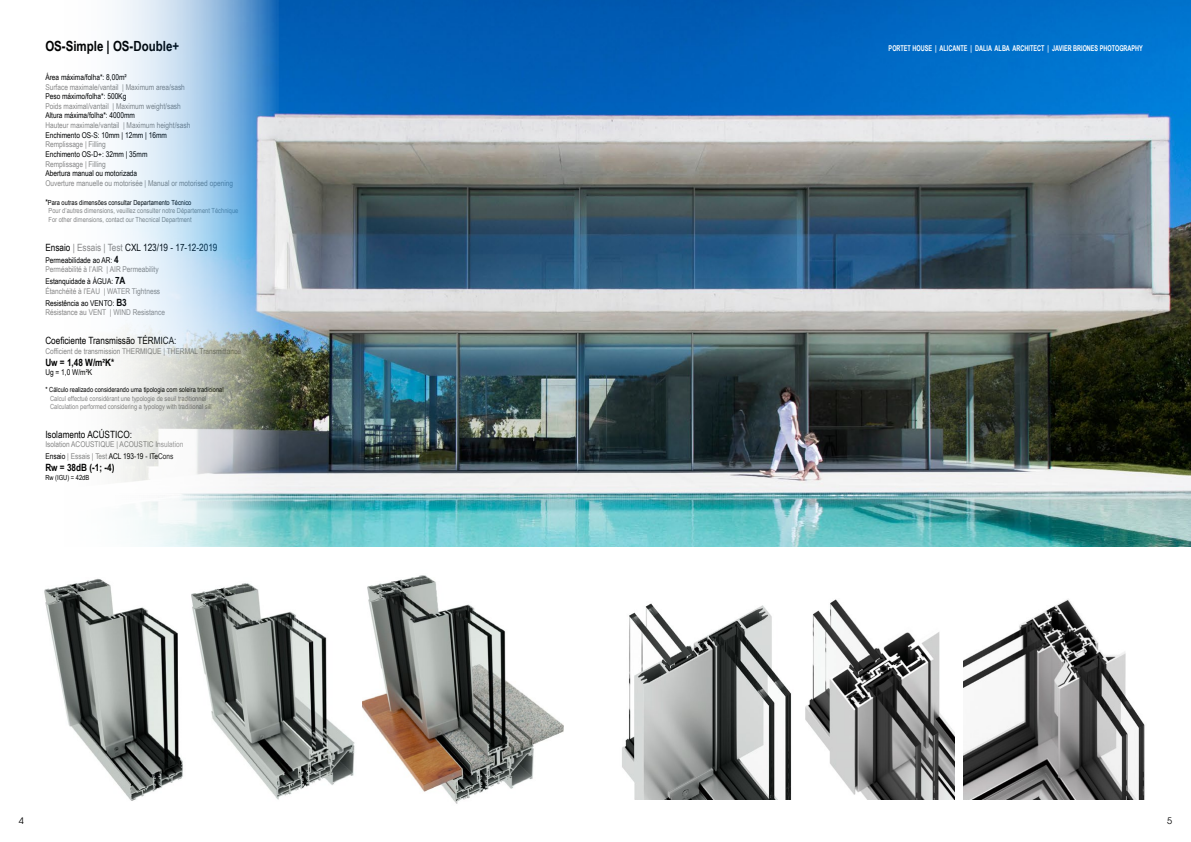
<style>
.page{position:relative;width:1191px;height:842px;background:#fff}
.page>*{position:absolute;margin:0;border:0;box-sizing:border-box;transform-origin:0 0}
.t1{font:700 14px "Arial Narrow";color:#000}
.t2{font:10px "Arial Narrow";color:#000}
.t3{font:700 10px "Arial Narrow";color:#000}
.t4{font:9px "Avant Garde";color:#000}
.t5{font:8px/9.6px "Arial Narrow";color:#878787}
.t6{font:8px "Arial Narrow";color:#000}
.t7{font:700 8px "Arial Narrow";color:#fff;scale:.84 1}
.t8{font:7px/8.4px "Arial Narrow";color:#878787}
.t9{font:7px "Arial Narrow";color:#000}
.s1{font-size:8px;color:#000}
.s2{color:#000}
.s3{color:#878787}
.s4{font-weight:700;font-size:10px;color:#000}
</style>
<div class="page">
<img style="left:279px;top:0;width:912px;height:547px">
<img style="left:622px;top:603px;width:170px;height:196px">
<img style="left:805px;top:599px;width:149px;height:200px">
<img style="left:963px;top:599px;width:182px;height:200px">
<svg style="left:117px;top:0;width:162px;height:547px"></svg>
<img style="left:44px;top:578px;width:139px;height:223px">
<img style="left:362px;top:575px;width:202px;height:229px">
<img style="left:191px;top:583px;width:164px;height:217px">
<h1 class="t1" style="left:45px;top:36px;width:135px">OS-Simple | OS-Double+</h1>
<p class="t6" style="left:45px;top:71px;width:83px">Área máxima/folha*: 8,00m²</p>
<p class="t5" style="left:45px;top:82px;width:141px">Surface maximale/vantail | Maximum area/sash</p>
<p class="t6" style="left:45px;top:91px;width:82px">Peso máximo/folha*: 500Kg</p>
<p class="t5" style="left:45px;top:101px;width:137px">Poids maximal/vantail | Maximum weight/sash</p>
<p class="t6" style="left:45px;top:110px;width:91px">Altura máxima/folha*: 4000mm</p>
<p class="t5" style="left:45px;top:120px;width:146px">Hauteur maximale/vantail | Maximum height/sash</p>
<p class="t6" style="left:45px;top:129px;width:123px">Enchimento OS-S: 10mm | 12mm | 16mm</p>
<p class="t5" style="left:45px;top:139px;width:62px">Remplissage | Filling</p>
<p class="t6" style="left:45px;top:148px;width:104px">Enchimento OS-D+: 32mm | 35mm</p>
<p class="t5" style="left:45px;top:159px;width:62px">Remplissage | Filling</p>
<p class="t6" style="left:45px;top:167px;width:93px">Abertura manual ou motorizada</p>
<p class="t5" style="left:45px;top:178px;width:189px">Ouverture manuelle ou motorisée | Manual or motorised opening</p>
<p class="t8" style="left:49px;top:198px;width:191px;text-indent:-3px"><span class="s1">*</span><span class="s2">Para outras dimensões consultar Departamento Técnico<br></span>Pour d’autres dimensions, veuillez consulter notre Département Téchnique<br>For other dimensions, contact our Thecnical Department</p>
<p class="t2" style="left:45px;top:240px;width:174px">Ensaio <span class="s3">| Essais | Test</span> CXL 123/19 - 17-12-2019</p>
<p class="t5" style="left:45px;top:255px;width:115px"><span class="s2">Permeabilidade ao AR:</span> <span class="s4">4<br></span>Perméabilité à l’AIR | AIR Permeability</p>
<p class="t5" style="left:45px;top:276px;width:116px"><span class="s2">Estanquidade à ÁGUA:</span> <span class="s4">7A<br></span>Étanchéité à l’EAU | WATER Tightness</p>
<p class="t5" style="left:45px;top:298px;width:121px"><span class="s2">Resistência ao VENTO:</span> <span class="s4">B3<br></span>Résistance au VENT | WIND Resistance</p>
<p class="t2" style="left:45px;top:333px;width:133px">Coeficiente Transmissão TÉRMICA:</p>
<p class="t5" style="left:45px;top:346px;width:197px">Cofficient de transmission THERMIQUE | THERMAL Transmittance</p>
<p class="t3" style="left:45px;top:355px;width:71px">Uw = 1,48 W/m²K*</p>
<p class="t6" style="left:45px;top:367px;width:48px">Ug = 1,0 W/m²K</p>
<p class="t9" style="left:45px;top:384px;width:180px">* Cálculo realizado considerando uma tipologia com soleira tradicional</p>
<p class="t8" style="left:50px;top:394px;width:163px">Calcul effectué considérant une typologie de seuil traditionnel<br>Calculation performed considering a typology with traditional sill</p>
<p class="t2" style="left:45px;top:427px;width:88px">Isolamento ACÚSTICO:</p>
<p class="t5" style="left:45px;top:438px;width:140px;line-height:12px">Isolation ACOUSTIQUE | ACOUSTIC Insulation<br><span class="s2">Ensaio</span> | Essais | Test <span class="s2">ACL 193-19 - ITeCons</span></p>
<p class="t3" style="left:45px;top:460px;width:71px">Rw = 38dB (-1; -4)</p>
<p class="t9" style="left:45px;top:472px;width:45px">Rw (IGU) = 42dB</p>
<p class="t7" style="left:888px;top:42px;width:304px">PORTET HOUSE | ALICANTE | DALIA ALBA ARCHITECT | JAVIER BRIONES PHOTOGRAPHY</p>
<p class="t4" style="left:19px;top:815px;width:6px">4</p>
<p class="t4" style="left:1167px;top:815px;width:6px">5</p>
</div>
